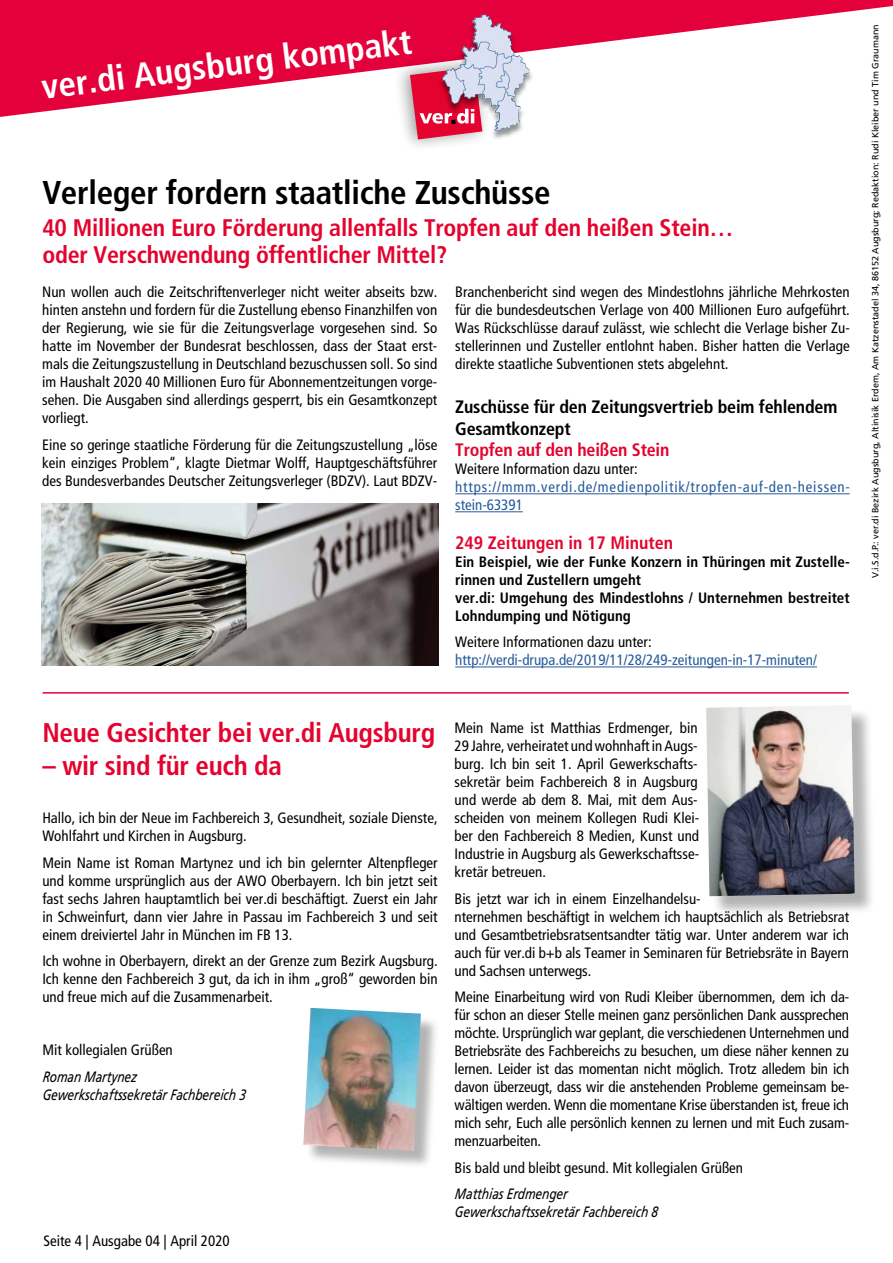
<style>
.page{position:relative;width:893px;height:1263px;background:#fff}
.page>*{position:absolute;margin:0;border:0;box-sizing:border-box;transform-origin:0 0}
.t1{font:700 condensed 35.1px "Frutiger";color:#fff}
.t2{font:700 condensed 33px "Frutiger";letter-spacing:-.01em;color:#000}
.t3{font:700 condensed 27px "Frutiger";letter-spacing:-.01em;color:#e4032e}
.t4{font:700 condensed 24px/27px "Frutiger";letter-spacing:-.01em;color:#e4032e}
.t5{font:700 condensed 18px/21.6px "Frutiger";letter-spacing:-.01em;color:#000}
.t6{font:700 condensed 18px "Frutiger";letter-spacing:-.01em;color:#e4032e}
.t7{font:condensed 15px/18px "Frutiger";color:#000;text-align:justify}
.t8{font:700 condensed 15px/18px "Frutiger";color:#000}
.t9{font:italic condensed 15px/18px "Frutiger";color:#000}
.t10{font:condensed 15px/18px "Frutiger";letter-spacing:.055em;color:#275b9b}
.t11{font:condensed 15px "Frutiger";color:#275b9b}
.t12{font:9px "Frutiger";color:#000}
</style>
<div class="page">
<svg style="left:0;top:0;width:893px;height:117px;fill:#e4003a"></svg>
<div style="left:393px;top:53px;width:99px;height:99px;background:#000;opacity:.4"></div>
<svg style="left:410px;top:67px;width:28px;height:72px;background:#e03d5c"></svg>
<div style="left:438px;top:15px;width:96px;height:125px;background:#000;opacity:.42"></div>
<img style="left:462px;top:15px;width:22px;height:49px">
<hr style="left:43px;top:692px;width:806px;height:2px;background:#e4003a">
<div style="left:709px;top:708px;width:166px;height:209px;background:#000;opacity:.3"></div>
<img style="left:706px;top:706px;width:149px;height:190px">
<div style="left:306px;top:1011px;width:133px;height:158px;background:#000;opacity:.3"></div>
<img style="left:303px;top:1008px;width:118px;height:143px">
<hr style="left:455px;top:493px;width:395px;height:1px;background:#275b9b">
<hr style="left:455px;top:511px;width:68px;height:1px;background:#275b9b">
<hr style="left:455px;top:666px;width:362px;height:1px;background:#275b9b">
<img style="left:42px;top:504px;width:396px;height:162px">
<h1 class="t1" style="left:39px;top:66px;width:374px;rotate:-7deg">ver.di Augsburg kompakt</h1>
<h2 class="t2" style="left:42px;top:173px;width:510px">Verleger fordern staatliche Zuschüsse</h2>
<h3 class="t4" style="left:42px;top:214px;width:693px">40 Millionen Euro Förderung allenfalls Tropfen auf den heißen Stein… oder Verschwendung öffentlicher Mittel?</h3>
<p class="t7" style="left:455px;top:283px;width:396px">Branchenbericht sind wegen des Mindestlohns jährliche Mehrkosten für die bundesdeutschen Verlage von 400 Millionen Euro aufgeführt.<br>Was Rückschlüsse darauf zulässt, wie schlecht die Verlage bisher Zu&shy;stellerinnen und Zusteller entlohnt haben. Bisher hatten die Verlage direkte staatliche Subventionen stets abgelehnt.</p>
<p class="t5" style="left:455px;top:396px;width:384px">Zuschüsse für den Zeitungsvertrieb beim fehlendem<br>Gesamtkonzept</p>
<p class="t6" style="left:455px;top:439px;width:216px">Tropfen auf den heißen Stein</p>
<p class="t7" style="left:455px;top:460px;width:184px">Weitere Information dazu unter:</p>
<p class="t10" style="left:455px;top:478px;width:396px">https://mmm.verdi.de/medienpolitik/tropfen-auf-den-heissen&shy;stein-63391</p>
<p class="t6" style="left:455px;top:532px;width:219px">249 Zeitungen in 17 Minuten</p>
<p class="t8" style="left:455px;top:553px;width:396px">Ein Beispiel, wie der Funke Konzern in Thüringen mit Zustelle&shy;rinnen und Zustellern umgeht<br>ver.di: Umgehung des Mindestlohns / Unternehmen bestreitet Lohndumping und Nötigung</p>
<p class="t7" style="left:455px;top:633px;width:198px">Weitere Informationen dazu unter:</p>
<p class="t11" style="left:455px;top:651px;width:363px">http://verdi-drupa.de/2019/11/28/249-zeitungen-in-17-minuten/</p>
<p class="t7" style="left:42px;top:283px;width:397px">Nun wollen auch die Zeitschriftenverleger nicht weiter abseits bzw. hinten anstehn und fordern für die Zustellung ebenso Finanzhilfen von der Regierung, wie sie für die Zeitungsverlage vorgesehen sind. So hatte im November der Bundesrat beschlossen, dass der Staat erst&shy;mals die Zeitungszustellung in Deutschland bezuschussen soll. So sind im Haushalt 2020 40 Millionen Euro für Abonnementzeitungen vorge&shy;sehen. Die Ausgaben sind allerdings gesperrt, bis ein Gesamtkonzept vorliegt.</p>
<p class="t7" style="left:42px;top:436px;width:397px">Eine so geringe staatliche Förderung für die Zeitungszustellung „löse kein einziges Problem“, klagte Dietmar Wolff, Hauptgeschäftsführer des Bundesverbandes Deutscher Zeitungsverleger (BDZV). Laut BDZV-</p>
<h3 class="t3" style="left:42px;top:717px;width:394px">Neue Gesichter bei ver.di Augsburg</h3>
<h3 class="t3" style="left:42px;top:749px;width:241px">– wir sind für euch da</h3>
<p class="t7" style="left:42px;top:809px;width:397px">Hallo, ich bin der Neue im Fachbereich 3, Gesundheit, soziale Dienste,<br>Wohlfahrt und Kirchen in Augsburg.</p>
<p class="t7" style="left:42px;top:854px;width:397px">Mein Name ist Roman Martynez und ich bin gelernter Altenpfleger und komme ursprünglich aus der AWO Oberbayern. Ich bin jetzt seit fast sechs Jahren hauptamtlich bei ver.di beschäftigt. Zuerst ein Jahr in Schweinfurt, dann vier Jahre in Passau im Fachbereich 3 und seit einem dreiviertel Jahr in München im FB 13.</p>
<p class="t7" style="left:42px;top:952px;width:397px">Ich wohne in Oberbayern, direkt an der Grenze zum Bezirk Augsburg.<br>Ich kenne den Fachbereich 3 gut, da ich in ihm „groß“ geworden bin und freue mich auf die Zusammenarbeit.</p>
<p class="t7" style="left:42px;top:1041px;width:132px">Mit kollegialen Grüßen</p>
<p class="t9" style="left:42px;top:1068px;width:205px">Roman Martynez<br>Gewerkschaftssekretär Fachbereich 3</p>
<p class="t7" style="left:43px;top:1232px;width:188px">Seite 4 | Ausgabe 04 | April 2020</p>
<p class="t7" style="left:455px;top:719px;width:246px">Mein Name ist Matthias Erdmenger, bin 29 Jahre, verheiratet und wohnhaft in Augs&shy;burg. Ich bin seit 1. April Gewerkschafts&shy;sekretär beim Fachbereich 8 in Augsburg und werde ab dem 8. Mai, mit dem Aus&shy;scheiden von meinem Kollegen Rudi Klei&shy;ber den Fachbereich 8 Medien, Kunst und Industrie in Augsburg als Gewerkschaftsse&shy;kretär betreuen.</p>
<p class="t7" style="left:455px;top:889px;width:396px;text-align:left">Bis jetzt war ich in einem Einzelhandelsu-<br>nternehmen beschäftigt in welchem ich hauptsächlich als Betriebsrat und Gesamtbetriebsratsentsandter tätig war. Unter anderem war ich auch für ver.di b+b als Teamer in Seminaren für Betriebsräte in Bayern und Sachsen unterwegs.</p>
<p class="t7" style="left:455px;top:988px;width:396px">Meine Einarbeitung wird von Rudi Kleiber übernommen, dem ich da&shy;für schon an dieser Stelle meinen ganz persönlichen Dank aussprechen möchte. Ursprünglich war geplant, die verschiedenen Unternehmen und Betriebsräte des Fachbereichs zu besuchen, um diese näher kennen zu lernen. Leider ist das momentan nicht möglich. Trotz alledem bin ich davon überzeugt, dass wir die anstehenden Probleme gemeinsam be&shy;wältigen werden. Wenn die momentane Krise überstanden ist, freue ich mich sehr, Euch alle persönlich kennen zu lernen und mit Euch zusam&shy;menzuarbeiten.</p>
<p class="t7" style="left:455px;top:1158px;width:290px">Bis bald und bleibt gesund. Mit kollegialen Grüßen</p>
<p class="t9" style="left:455px;top:1185px;width:205px">Matthias Erdmenger<br>Gewerkschaftssekretär Fachbereich 8</p>
<p class="t12" style="left:870px;top:577px;width:555px;rotate:-90deg">V.i.S.d.P.: ver.di Bezirk Augsburg, Altinisik Erdem, Am Katzenstadel 34, 86152 Augsburg; Redaktion: Rudi Kleiber und Tim Graumann</p>
</div>
